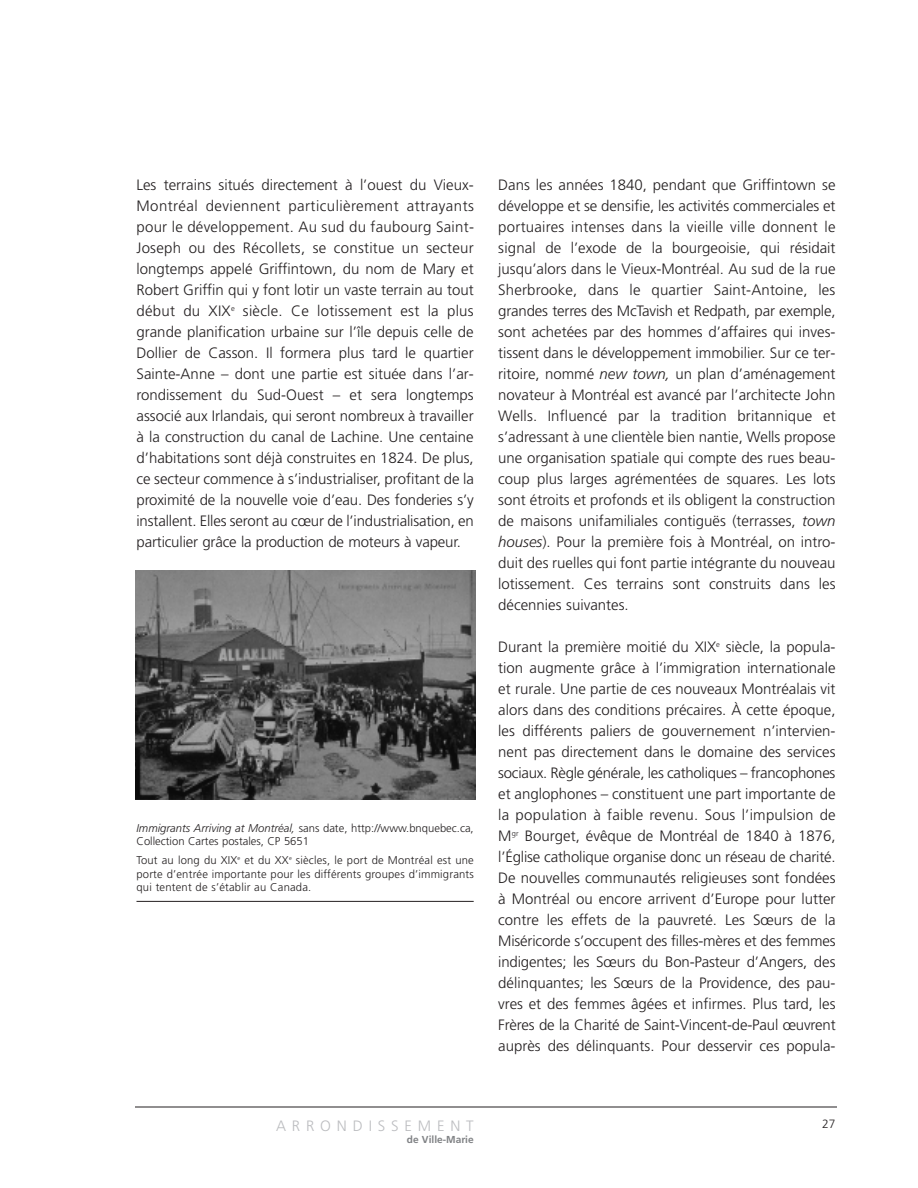
<style>
.page{position:relative;width:918px;height:1188px;background:#fff}
.page>*{position:absolute;margin:0;border:0;box-sizing:border-box;transform-origin:0 0}
.t1{font:300 15px/21px "Frutiger";color:#231f20;text-align:justify}
.t2{font:300 15px "Frutiger";letter-spacing:.39em;color:#bcbdc0}
.t3{font:300 12px "Frutiger";color:#231f20}
.t4{font:300 11.25px/13.5px "Frutiger";color:#231f20}
.t5{font:700 10.2px "Frutiger";color:#808285}
.s1{font-style:italic}
</style>
<div class="page">
<hr style="left:135px;top:1107px;width:702px;height:1px;background:#231f20">
<hr style="left:136px;top:901px;width:338px;height:1px;background:#231f20">
<img style="left:135px;top:571px;width:340px;height:229px">
<p class="t1" style="left:136px;top:175px;width:339px">Les terrains situés directement à l’ouest du Vieux-Montréal deviennent particulièrement attrayants pour le développement. Au sud du faubourg Saint-Joseph ou des Récollets, se constitue un secteur longtemps appelé Griffintown, du nom de Mary et Robert Griffin qui y font lotir un vaste terrain au tout début du XIX<sup>e</sup> siècle. Ce lotissement est la plus grande planification urbaine sur l’île depuis celle de Dollier de Casson. Il formera plus tard le quartier Sainte-Anne – dont une partie est située dans l’ar&shy;rondissement du Sud-Ouest – et sera longtemps associé aux Irlandais, qui seront nombreux à travailler à la construction du canal de Lachine. Une centaine d’habitations sont déjà construites en 1824. De plus, ce secteur commence à s’industrialiser, profitant de la proximité de la nouvelle voie d’eau. Des fonderies s’y installent. Elles seront au cœur de l’industrialisation, en particulier grâce la production de moteurs à vapeur.</p>
<p class="t4" style="left:136px;top:822px;width:339px"><span class="s1">Immigrants Arriving at Montréal,</span> sans date, http://www.bnquebec.ca,<br>Collection Cartes postales, CP 5651</p>
<p class="t4" style="left:136px;top:854px;width:339px;text-align:justify">Tout au long du XIX<sup>e</sup> et du XX<sup>e</sup> siècles, le port de Montréal est une porte d’entrée importante pour les différents groupes d’immigrants qui tentent de s’établir au Canada.</p>
<p class="t1" style="left:498px;top:175px;width:339px">Dans les années 1840, pendant que Griffintown se développe et se densifie, les activités commerciales et portuaires intenses dans la vieille ville donnent le signal de l’exode de la bourgeoisie, qui résidait jusqu’alors dans le Vieux-Montréal. Au sud de la rue Sherbrooke, dans le quartier Saint-Antoine, les grandes terres des McTavish et Redpath, par exemple, sont achetées par des hommes d’affaires qui inves&shy;tissent dans le développement immobilier. Sur ce ter&shy;ritoire, nommé <span class="s1">new town,</span> un plan d’aménagement novateur à Montréal est avancé par l’architecte John Wells. Influencé par la tradition britannique et s’adressant à une clientèle bien nantie, Wells propose une organisation spatiale qui compte des rues beau&shy;coup plus larges agrémentées de squares. Les lots sont étroits et profonds et ils obligent la construction de maisons unifamiliales contiguës (terrasses, <span class="s1">town houses</span>). Pour la première fois à Montréal, on intro&shy;duit des ruelles qui font partie intégrante du nouveau lotissement. Ces terrains sont construits dans les décennies suivantes.</p>
<p class="t1" style="left:498px;top:637px;width:339px">Durant la première moitié du XIX<sup>e</sup> siècle, la popula&shy;tion augmente grâce à l’immigration internationale et rurale. Une partie de ces nouveaux Montréalais vit alors dans des conditions précaires. À cette époque, les différents paliers de gouvernement n’intervien&shy;nent pas directement dans le domaine des services sociaux. Règle générale, les catholiques – francophones et anglophones – constituent une part importante de la population à faible revenu. Sous l’impulsion de M<sup>gr</sup> Bourget, évêque de Montréal de 1840 à 1876, l’Église catholique organise donc un réseau de charité.<br>De nouvelles communautés religieuses sont fondées à Montréal ou encore arrivent d’Europe pour lutter contre les effets de la pauvreté. Les Sœurs de la Miséricorde s’occupent des filles-mères et des femmes indigentes; les Sœurs du Bon-Pasteur d’Angers, des délinquantes; les Sœurs de la Providence, des pau&shy;vres et des femmes âgées et infirmes. Plus tard, les Frères de la Charité de Saint-Vincent-de-Paul œuvrent auprès des délinquants. Pour desservir ces popula-</p>
<p class="t2" style="left:276px;top:1119px;width:199px">ARRONDISSEMENT</p>
<p class="t3" style="left:822px;top:1119px;width:15px">27</p>
<p class="t5" style="left:407px;top:1135px;width:68px">de Ville-Marie</p>
</div>
